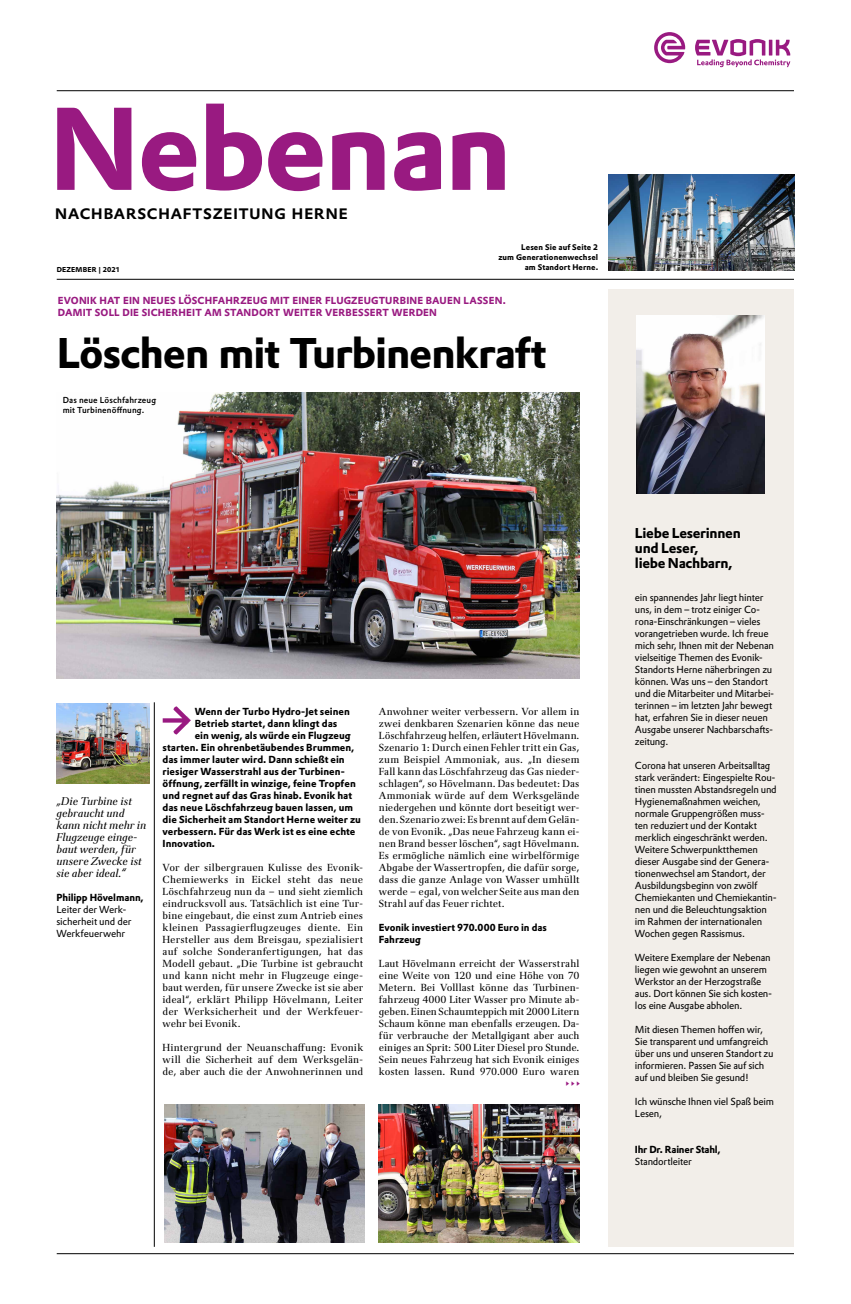
<style>
.page{position:relative;width:851px;height:1304px;background:#fff}
.page>*{position:absolute;margin:0;border:0;box-sizing:border-box;transform-origin:0 0}
.t1{font:700 115px "Evonik Prokyon";letter-spacing:-.025em;color:#991a81}
.t2{font:700 42px "Evonik Prokyon";letter-spacing:-.03em;color:#000}
.t3{font:500 20px "Evonik Prokyon";color:#000}
.t4{font:700 14px/15px "Evonik Prokyon";letter-spacing:-.02em;color:#000}
.t5{font:italic 11px/12px "Evonik Antares";letter-spacing:-.01em;color:#000}
.t6{font:10px/12px "Evonik Antares";color:#000;text-align:justify}
.t7{font:10px/12px "Evonik Prokyon";letter-spacing:-.02em;color:#000}
.t8{font:700 10px/12px "Evonik Prokyon";color:#000}
.t9{font:700 10px/12px "Evonik Prokyon";letter-spacing:.02em;color:#991a81}
.t10{font:700 10px "Evonik Prokyon";letter-spacing:-.02em;color:#000}
.t11{font:9.5px "Evonik Antares";color:#991a81;scale:.7 1}
.t12{font:500 8.5px/10.2px "Evonik Prokyon";letter-spacing:.015em;color:#000}
.t13{font:700 8px/10px "Evonik Prokyon";letter-spacing:.01em;color:#000;text-align:right}
.t14{font:700 7px "Evonik Prokyon";letter-spacing:.03em;color:#000}
.s1{font-size:12px}
</style>
<div class="page">
<svg style="left:695px;top:39px;width:95px;height:28px"></svg>
<svg style="left:654px;top:32px;width:31px;height:31px"></svg>
<hr style="left:57px;top:91px;width:736px;height:1px;background:#000">
<hr style="left:57px;top:279px;width:736px;height:1px;background:#000">
<hr style="left:57px;top:1253px;width:736px;height:1px;background:#000">
<div style="left:608px;top:289px;width:186px;height:958px;background:#f2eee9"></div>
<img style="left:636px;top:315px;width:128px;height:178px">
<svg style="left:163px;top:706px;width:28px;height:28px"></svg>
<img style="left:57px;top:393px;width:522px;height:286px">
<hr style="left:154px;top:702px;width:1px;height:545px;background:#000">
<img style="left:164px;top:1105px;width:200px;height:138px">
<img style="left:57px;top:703px;width:93px;height:80px">
<img style="left:379px;top:1105px;width:200px;height:138px">
<img style="left:608px;top:175px;width:186px;height:96px">
<h1 class="t1" style="left:49px;top:56px;width:464px">Nebenan</h1>
<h3 class="t3" style="left:55px;top:197px;width:295px">Nachbarschaftszeitung H ern e</h3>
<p class="t14" style="left:57px;top:264px;width:65px">DEZEMBER | 2021</p>
<p class="t13" style="left:498px;top:242px;width:101px">Lesen Sie auf Seite 2<br>zum Generationenwechsel am Standort Herne.</p>
<p class="t9" style="left:58px;top:293px;width:449px">EVONIK HAT EIN NEUES LÖSCHFAHRZEUG MIT EINER FLUGZEUGTURBINE BAUEN LASSEN.<br>DAMIT SOLL DIE SICHERHEIT AM STANDORT WEITER VERBESSERT WERDEN</p>
<h2 class="t2" style="left:57px;top:319px;width:491px">Löschen mit Turbinenkraft</h2>
<p class="t12" style="left:63px;top:394px;width:95px">Das neue Löschfahrzeug mit Turbinenöffnung.</p>
<p class="t5" style="left:56px;top:794px;width:91px">„Die Turbine ist gebraucht und kann nicht mehr in<br>Flugzeuge einge&shy;baut werden, für unsere Zwecke ist sie aber ideal.<span class="s1">“</span></p>
<p class="t8" style="left:56px;top:890px;width:89px">Philipp Hövelmann,</p>
<p class="t7" style="left:56px;top:903px;width:77px">Leiter der Werk&shy;sicherheit und der<br>Werkfeuerwehr</p>
<p class="t8" style="left:195px;top:704px;width:157px">Wenn der Turbo Hydro-Jet seinen</p>
<p class="t8" style="left:195px;top:716px;width:144px">Betrieb startet, dann klingt das</p>
<p class="t8" style="left:195px;top:728px;width:157px">ein wenig, als würde ein Flugzeug</p>
<p class="t8" style="left:162px;top:740px;width:193px">starten. Ein ohrenbetäubendes Brummen,</p>
<p class="t8" style="left:162px;top:752px;width:184px">das immer lauter wird. Dann schießt ein</p>
<p class="t8" style="left:162px;top:764px;width:183px">riesiger Wasserstrahl aus der Turbinen-</p>
<p class="t8" style="left:162px;top:776px;width:195px">öffnung, zerfällt in winzige, feine Tropfen</p>
<p class="t8" style="left:162px;top:788px;width:191px">und regnet auf das Gras hinab. Evonik hat</p>
<p class="t8" style="left:162px;top:800px;width:192px">das neue Löschfahrzeug bauen lassen, um</p>
<p class="t8" style="left:162px;top:812px;width:200px">die Sicherheit am Standort Herne weiter zu</p>
<p class="t8" style="left:162px;top:824px;width:194px">verbessern. Für das Werk ist es eine echte</p>
<p class="t8" style="left:162px;top:836px;width:54px">Innovation.</p>
<p class="t6" style="left:162px;top:860px;width:202px">Vor der silbergrauen Kulisse des Evonik-Chemiewerks in Eickel steht das neue Löschfahrzeug nun da – und sieht ziemlich eindrucksvoll aus. Tatsächlich ist eine Tur&shy;bine eingebaut, die einst zum Antrieb eines kleinen Passagierflugzeuges diente. Ein Hersteller aus dem Breisgau, spezialisiert auf solche Sonderanfertigungen, hat das Modell gebaut. „Die Turbine ist gebraucht und kann nicht mehr in Flugzeuge einge&shy;baut werden, für unsere Zwecke ist sie aber ideal“, erklärt Philipp Hövelmann, Leiter der Werksicherheit und der Werkfeuer&shy;wehr bei Evonik.</p>
<p class="t6" style="left:162px;top:1040px;width:202px">Hintergrund der Neuanschaffung: Evonik will die Sicherheit auf dem Werksgelän&shy;de, aber auch die der Anwohnerinnen und</p>
<p class="t6" style="left:379px;top:704px;width:202px">Anwohner weiter verbessern. Vor allem in zwei denkbaren Szenarien könne das neue Löschfahrzeug helfen, erläutert Hövelmann.<br>Szenario 1: Durch einen Fehler tritt ein Gas, zum Beispiel Ammoniak, aus. „In diesem Fall kann das Löschfahrzeug das Gas nieder&shy;schlagen“, so Hövelmann. Das bedeutet: Das Ammoniak würde auf dem Werksgelände niedergehen und könnte dort beseitigt wer&shy;den. Szenario zwei: Es brennt auf dem Gelän&shy;de von Evonik. „Das neue Fahrzeug kann ei&shy;nen Brand besser löschen“, sagt Hövelmann.<br>Es ermögliche nämlich eine wirbelförmige Abgabe der Wassertropfen, die dafür sorge, dass die ganze Anlage von Wasser umhüllt werde – egal, von welcher Seite aus man den Strahl auf das Feuer richtet.</p>
<p class="t8" style="left:379px;top:920px;width:169px">Evonik investiert 970.000 Euro in das<br>Fahrzeug</p>
<p class="t6" style="left:379px;top:956px;width:202px">Laut Hövelmann erreicht der Wasserstrahl eine Weite von 120 und eine Höhe von 70<br>Metern. Bei Volllast könne das Turbinen&shy;fahrzeug 4000 Liter Wasser pro Minute ab&shy;geben. Einen Schaumteppich mit 2000 Litern Schaum könne man ebenfalls erzeugen. Da&shy;für verbrauche der Metallgigant aber auch einiges an Sprit: 500 Liter Diesel pro Stunde.<br>Sein neues Fahrzeug hat sich Evonik einiges kosten lassen. Rund 970.000 Euro waren</p>
<p class="t11" style="left:565px;top:1076px;width:22px">▸▸▸</p>
<h3 class="t4" style="left:635px;top:524px;width:107px">Liebe Leserinnen und Leser,<br>liebe Nachbarn,</h3>
<p class="t7" style="left:635px;top:591px;width:141px">ein spannendes Jahr liegt hinter uns, in dem – trotz einiger Co&shy;rona-Einschränkungen – vieles vorangetrieben wurde. Ich freue mich sehr, Ihnen mit der Nebenan vielseitige Themen des Evonik-<br>Standorts Herne näherbringen zu können. Was uns – den Standort und die Mitarbeiter und Mitarbei&shy;terinnen – im letzten Jahr bewegt hat, erfahren Sie in dieser neuen<br>Ausgabe unserer Nachbarschafts&shy;zeitung.</p>
<p class="t7" style="left:635px;top:759px;width:143px">Corona hat unseren Arbeitsalltag stark verändert: Eingespielte Rou&shy;tinen mussten Abstandsregeln und<br>Hygienemaßnahmen weichen, normale Gruppengrößen muss&shy;ten reduziert und der Kontakt merklich eingeschränkt werden.<br>Weitere Schwerpunktthemen dieser Ausgabe sind der Genera&shy;tionenwechsel am Standort, der<br>Ausbildungsbeginn von zwölf<br>Chemiekanten und Chemiekantin&shy;nen und die Beleuchtungsaktion im Rahmen der internationalen<br>Wochen gegen Rassismus.</p>
<p class="t7" style="left:635px;top:951px;width:139px">Weitere Exemplare der Nebenan liegen wie gewohnt an unserem<br>Werkstor an der Herzogstraße aus. Dort können Sie sich kosten&shy;los eine Ausgabe abholen.</p>
<p class="t7" style="left:635px;top:1023px;width:140px">Mit diesen Themen hoffen wir,<br>Sie transparent und umfangreich über uns und unseren Standort zu informieren. Passen Sie auf sich auf und bleiben Sie gesund!</p>
<p class="t7" style="left:635px;top:1095px;width:140px">Ich wünsche Ihnen viel Spaß beim<br>Lesen,</p>
<p class="t10" style="left:635px;top:1141px;width:87px">Ihr Dr. Rainer Stahl,</p>
<p class="t7" style="left:635px;top:1155px;width:58px">Standortleiter</p>
</div>
